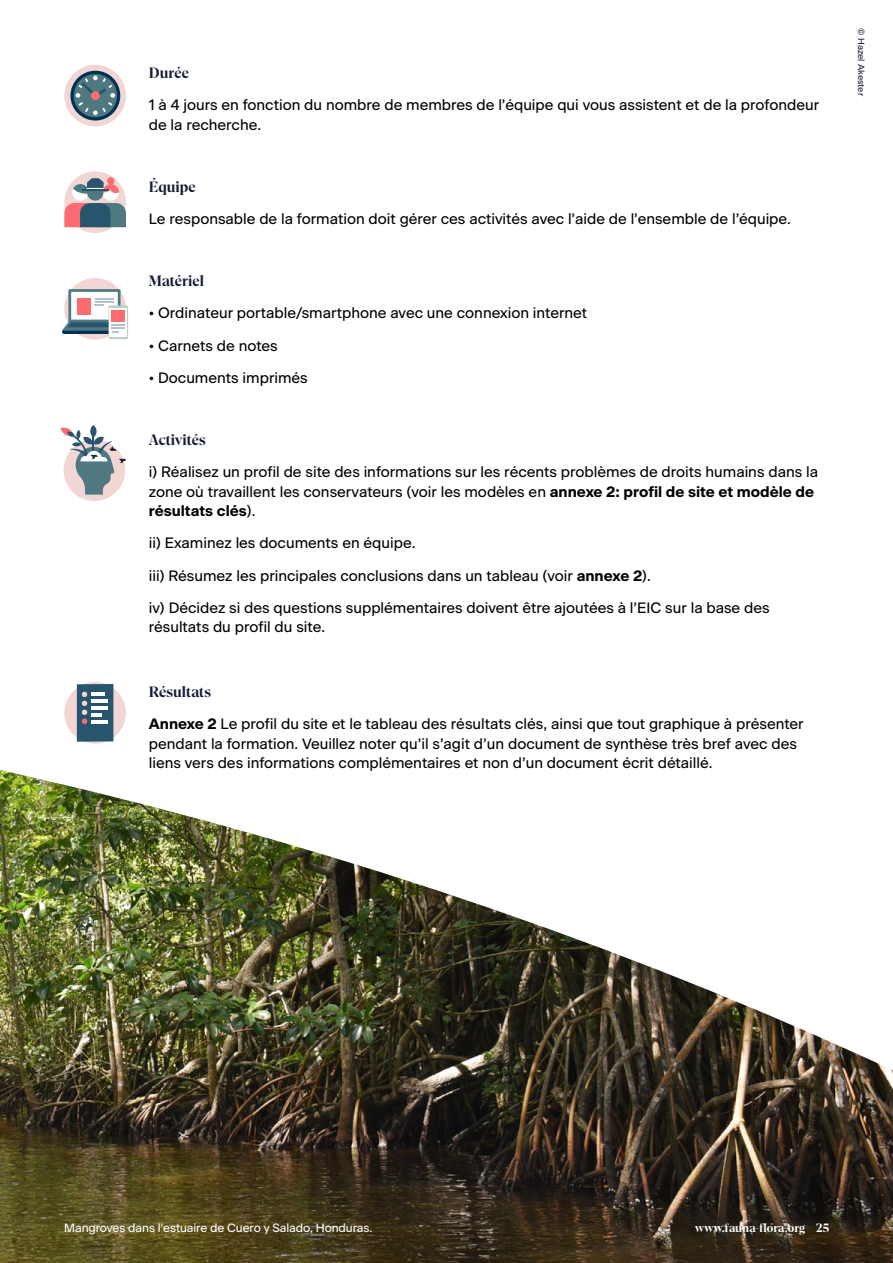
<style>
.page{position:relative;width:893px;height:1263px;background:#fff}
.page>*{position:absolute;margin:0;border:0;box-sizing:border-box;transform-origin:0 0}
.t1{font:15px/19.5px "Beausite Classic";color:#000}
.t2{font:700 15px "At Gambit";color:#151b35}
.Aimee__Image_captions{font:12px "Beausite Classic";letter-spacing:-.01em;color:#fff}
.t3{font:700 12px "At Gambit";color:#fff}
.t4{font:9px "Beausite Classic";color:#151b35}
.s1{font-weight:700}
</style>
<div class="page">
<img style="left:0;top:770px;width:893px;height:493px">
<div style="left:64px;top:65px;width:62px;height:61px;background:#f2d6d4;border-radius:50%"></div>
<svg style="left:70px;top:71px;width:50px;height:50px"></svg>
<svg style="left:74px;top:74px;width:43px;height:43px"></svg>
<svg style="left:74px;top:76px;width:42px;height:39px;background:#597d87"></svg>
<div style="left:91px;top:91px;width:9px;height:9px;background:#fd6c71;border-radius:50%"></div>
<svg style="left:64px;top:171px;width:62px;height:62px"></svg>
<svg style="left:64px;top:177px;width:62px;height:50px;background:#9f959e"></svg>
<hr style="left:82px;top:189px;width:26px;height:2px;background:#29546e">
<div style="left:64px;top:278px;width:62px;height:62px;background:#f2d6d4;border-radius:50%"></div>
<div style="left:108px;top:305px;width:20px;height:34px;background:#bad0cd;border-radius:2px"></div>
<div style="left:110px;top:308px;width:17px;height:29px;background:#fff"></div>
<svg style="left:62px;top:289px;width:65px;height:45px"></svg>
<div style="left:112px;top:310px;width:13px;height:11px;background:#fd6c71"></div>
<div style="left:64px;top:682px;width:62px;height:62px;background:#f2d6d4;border-radius:50%"></div>
<div style="left:77px;top:684px;width:36px;height:58px;background:#29546e"></div>
<hr style="left:91px;top:720px;width:17px;height:3px;background:#fff">
<hr style="left:91px;top:706px;width:17px;height:4px;background:#fff">
<hr style="left:91px;top:700px;width:17px;height:3px;background:#fff">
<hr style="left:91px;top:693px;width:14px;height:3px;background:#fff">
<svg style="left:81px;top:691px;width:21px;height:33px"></svg>
<div style="left:64px;top:439px;width:61px;height:62px;background:#f2d6d4;border-radius:50%"></div>
<svg style="left:61px;top:427px;width:65px;height:68px"></svg>
<p class="t2" style="left:149px;top:63px;width:42px">Durée</p>
<p class="t1" style="left:149px;top:94px;width:672px">1 à 4 jours en fonction du nombre de membres de l’équipe qui vous assistent et de la profondeur de la recherche.</p>
<p class="t2" style="left:149px;top:177px;width:48px">Équipe</p>
<p class="t1" style="left:149px;top:208px;width:644px">Le responsable de la formation doit gérer ces activités avec l’aide de l’ensemble de l’équipe.</p>
<p class="t2" style="left:149px;top:271px;width:57px">Matériel</p>
<p class="t1" style="left:149px;top:302px;width:440px">• Ordinateur portable/smartphone avec une connexion internet</p>
<p class="t1" style="left:149px;top:334px;width:131px">• Carnets de notes</p>
<p class="t1" style="left:149px;top:367px;width:160px">• Documents imprimés</p>
<p class="t2" style="left:149px;top:430px;width:59px">Activités</p>
<p class="t1" style="left:149px;top:461px;width:671px">i) Réalisez un profil de site des informations sur les récents problèmes de droits humains dans la zone où travaillent les conservateurs (voir les modèles en <span class="s1">annexe 2: profil de site et modèle de résultats clés</span>).</p>
<p class="t1" style="left:149px;top:532px;width:268px">ii) Examinez les documents en équipe.</p>
<p class="t1" style="left:149px;top:564px;width:503px">iii) Résumez les principales conclusions dans un tableau (voir <span class="s1">annexe 2</span>).</p>
<p class="t1" style="left:149px;top:597px;width:622px">iv) Décidez si des questions supplémentaires doivent être ajoutées à l’EIC sur la base des résultats du profil du site.</p>
<p class="t2" style="left:149px;top:682px;width:64px">Résultats</p>
<p class="t1" style="left:149px;top:713px;width:656px"><span class="s1">Annexe 2</span> Le profil du site et le tableau des résultats clés, ainsi que tout graphique à présenter pendant la formation. Veuillez noter qu’il s’agit d’un document de synthèse très bref avec des liens vers des informations complémentaires et non d’un document écrit détaillé.</p>
<p class="t4" style="left:868px;top:28px;width:69px;rotate:90deg">© Hazel Akester</p>
<p class="Aimee__Image_captions" style="left:64px;top:1218px;width:309px">Mangroves dans l’estuaire de Cuero y Salado, Honduras.</p>
<p class="t3" style="left:695px;top:1220px;width:111px">www.fauna-flora.org</p>
<p class="t3" style="left:816px;top:1220px;width:15px">25</p>
</div>
